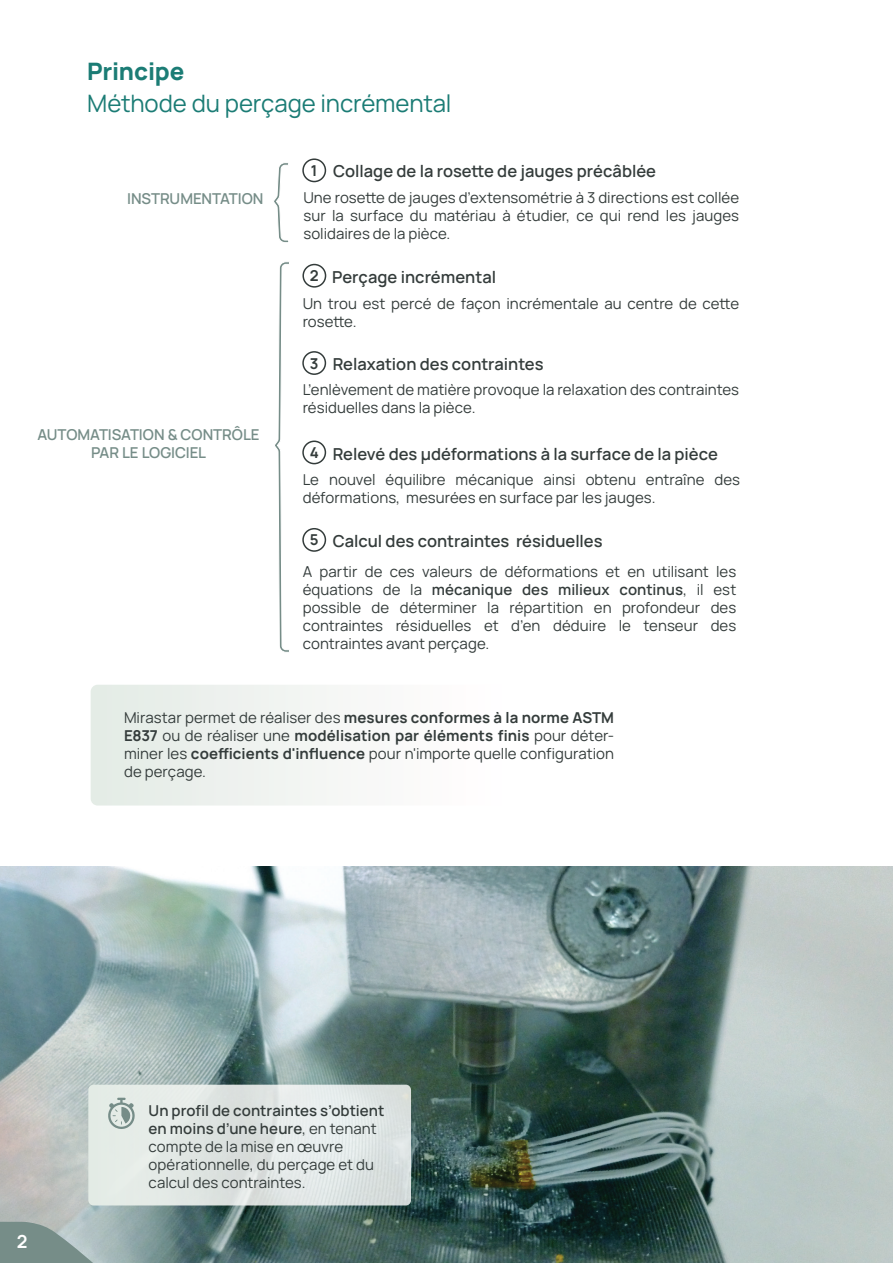
<style>
.page{position:relative;width:893px;height:1263px;background:#fff}
.page>*{position:absolute;margin:0;border:0;box-sizing:border-box;transform-origin:0 0}
.t1{font:24px "Manrope";letter-spacing:-.005em;color:#1b7c75}
.t2{font:800 24px "Manrope";letter-spacing:-.01em;color:#1b7c75}
.t3{font:700 18px "Manrope";color:#fff}
.t4{font:600 16.5px "Manrope";color:#343c3b}
.t5{font:15px/18px "Manrope";letter-spacing:.005em;color:#343c3b}
.t6{font:600 15px/18px "Manrope";letter-spacing:-.005em;color:#768d88;text-align:center}
.s1{font-weight:700;font-size:15px}
.s2{font-weight:600}
.s3{font-weight:700}
</style>
<div class="page">
<div style="left:91px;top:685px;width:238px;height:120px;background:#ecf0ed"></div>
<svg style="left:275px;top:262px;width:14px;height:390px"></svg>
<svg style="left:274px;top:163px;width:15px;height:80px"></svg>
<div style="left:302px;top:158px;width:24px;height:24px;border:2px solid #343c3b;border-radius:50%"></div>
<div style="left:302px;top:264px;width:24px;height:24px;border:2px solid #343c3b;border-radius:50%"></div>
<div style="left:302px;top:351px;width:24px;height:24px;border:2px solid #343c3b;border-radius:50%"></div>
<div style="left:302px;top:440px;width:24px;height:24px;border:2px solid #343c3b;border-radius:50%"></div>
<div style="left:302px;top:528px;width:24px;height:24px;border:2px solid #343c3b;border-radius:50%"></div>
<img style="left:0;top:867px;width:893px;height:396px">
<svg style="left:88px;top:1085px;width:323px;height:120px;background:#e0e6e3"></svg>
<svg style="left:0;top:1222px;width:109px;height:41px;background:#8ea19f"></svg>
<h1 class="t2" style="left:87px;top:54px;width:99px">Principe</h1>
<h1 class="t1" style="left:87px;top:86px;width:366px">Méthode du perçage incrémental</h1>
<p class="t6" style="left:127px;top:189px;width:138px">INSTRUMENTATION</p>
<p class="t6" style="left:38px;top:424px;width:223px">AUTOMATISATION &amp; CONTRÔLE<br>PAR LE LOGICIEL</p>
<p class="t4" style="left:311px;top:160px;width:347px"><span class="s1">1</span> Collage de la rosette de jauges précâblée</p>
<p class="t5" style="left:303px;top:188px;width:437px;text-align:justify">Une rosette de jauges d’extensométrie à 3 directions est collée sur la surface du matériau à étudier, ce qui rend les jauges solidaires de la pièce.</p>
<p class="t4" style="left:310px;top:266px;width:188px"><span class="s1">2</span> Perçage incrémental</p>
<p class="t5" style="left:303px;top:294px;width:438px">Un trou est percé de façon incrémentale au centre de cette rosette.</p>
<p class="t4" style="left:310px;top:353px;width:235px"><span class="s1">3</span> Relaxation des contraintes</p>
<p class="t5" style="left:303px;top:380px;width:438px">L’enlèvement de matière provoque la relaxation des contraintes résiduelles dans la pièce.</p>
<p class="t4" style="left:310px;top:442px;width:410px"><span class="s1">4</span> Relevé des µdéformations à la surface de la pièce</p>
<p class="t5" style="left:303px;top:470px;width:439px">Le nouvel équilibre mécanique ainsi obtenu entraîne des déformations, mesurées en surface par les jauges.</p>
<p class="t4" style="left:310px;top:529px;width:294px"><span class="s1">5</span> Calcul des contraintes résiduelles</p>
<p class="t5" style="left:303px;top:562px;width:435px;text-align:justify">A partir de ces valeurs de déformations et en utilisant les équations de la <span class="s2">mécanique des milieux continus</span>, il est possible de déterminer la répartition en profondeur des contraintes résiduelles et d’en déduire le tenseur des contraintes avant perçage.</p>
<p class="t5" style="left:124px;top:708px;width:491px;text-align:justify">Mirastar permet de réaliser des <span class="s3">mesures conformes à la norme ASTM E837</span> ou de réaliser une <span class="s3">modélisation par éléments finis</span> pour déter&shy;miner les <span class="s3">coefficients d'influence</span> pour n'importe quelle configuration de perçage.</p>
<p class="t3" style="left:17px;top:1229px;width:12px">2</p>
<p class="t5" style="left:149px;top:1100px;width:237px"><span class="s2">Un profil de contraintes s’obtient en moins d’une heure</span>, en tenant compte de la mise en œuvre opérationnelle, du perçage et du calcul des contraintes.</p>
</div>
